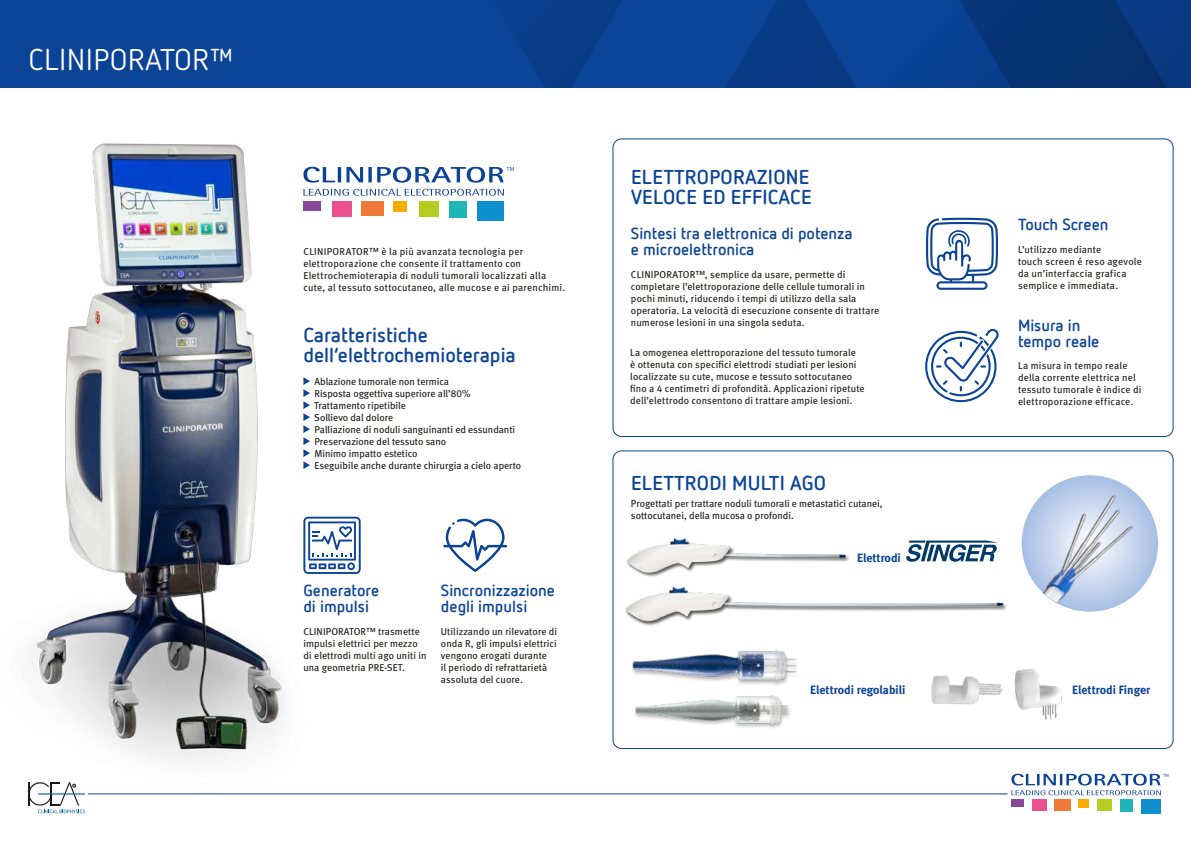
<style>
.page{position:relative;width:1191px;height:842px;background:#fff}
.page>*{position:absolute;margin:0;border:0;box-sizing:border-box;transform-origin:0 0}
.t1{font:30px "Netto Pro";letter-spacing:.01em;color:#fff}
.t2{font:700 20px/20px "Netto Web W03";color:#0b4396}
.t3{font:700 16px/16px "Netto Web W03";color:#0b4396}
.t4{font:12px "Meta Bold LF";color:#0b4396}
.t5{font:10px/12px "Meta Book LF";letter-spacing:.01em;color:#1a1a18}
</style>
<div class="page">
<div style="left:1011px;top:799px;width:13px;height:8px;background:#874997"></div>
<div style="left:1032px;top:799px;width:15px;height:12px;background:#ea508f"></div>
<div style="left:1054px;top:799px;width:16px;height:11px;background:#ef7937"></div>
<div style="left:1078px;top:799px;width:10px;height:8px;background:#f8ac00"></div>
<div style="left:1097px;top:799px;width:15px;height:12px;background:#b5cc21"></div>
<div style="left:1120px;top:799px;width:13px;height:13px;background:#1eb5b6"></div>
<div style="left:1141px;top:799px;width:20px;height:15px;background:#0e90ce"></div>
<svg style="left:1011px;top:774px;width:157px;height:21px"></svg>
<hr style="left:88px;top:794px;width:919px;height:1px;background:#0b4396">
<svg style="left:28px;top:794px;width:57px;height:19px"></svg>
<div style="left:612px;top:138px;width:561px;height:299px;border:1px solid #0b4396;border-radius:9px"></div>
<div style="left:0;top:0;width:1191px;height:88px;background:#0b4396"></div>
<img style="left:527px;top:0;width:664px;height:88px">
<div style="left:303px;top:201px;width:18px;height:10px;background:#874997"></div>
<div style="left:332px;top:201px;width:20px;height:16px;background:#ea508f"></div>
<div style="left:361px;top:201px;width:22px;height:15px;background:#ef7937"></div>
<div style="left:393px;top:201px;width:14px;height:11px;background:#f8ac00"></div>
<div style="left:419px;top:201px;width:20px;height:16px;background:#b5cc21"></div>
<div style="left:449px;top:201px;width:18px;height:17px;background:#1eb5b6"></div>
<div style="left:478px;top:201px;width:26px;height:20px;background:#0e90ce"></div>
<svg style="left:320px;top:189px;width:184px;height:7px"></svg>
<svg style="left:322px;top:167px;width:192px;height:16px"></svg>
<svg style="left:443px;top:519px;width:64px;height:53px"></svg>
<svg style="left:320px;top:517px;width:41px;height:57px"></svg>
<img style="left:28px;top:143px;width:292px;height:651px">
<svg style="left:926px;top:218px;width:72px;height:72px"></svg>
<svg style="left:925px;top:328px;width:75px;height:74px"></svg>
<div style="left:631px;top:650px;width:169px;height:37px;background:#1a1a18;opacity:.3"></div>
<img style="left:631px;top:649px;width:169px;height:34px">
<img style="left:635px;top:695px;width:155px;height:33px">
<img style="left:612px;top:533px;width:351px;height:40px">
<img style="left:612px;top:573px;width:395px;height:69px">
<img style="left:1017px;top:669px;width:45px;height:51px">
<img style="left:931px;top:671px;width:86px;height:34px">
<img style="left:1021px;top:475px;width:137px;height:137px;border-radius:68px">
<svg style="left:303px;top:377px;width:7px;height:92px"></svg>
<svg style="left:906px;top:541px;width:92px;height:21px"></svg>
<h1 class="t1" style="left:28px;top:40px;width:207px">CLINIPORATOR™</h1>
<p class="t5" style="left:303px;top:246px;width:263px">CLINIPORATOR™ è la più avanzata tecnologia per elettroporazione che consente il trattamento con Elettrochemioterapia di noduli tumorali localizzati alla cute, al tessuto sottocutaneo, alle mucose e ai parenchimi.</p>
<h2 class="t2" style="left:303px;top:325px;width:214px">Caratteristiche dell’elettrochemioterapia</h2>
<p class="t5" style="left:314px;top:375px;width:208px">Ablazione tumorale non termica<br>Risposta oggettiva superiore all’80% Trattamento ripetibile<br>Sollievo dal dolore<br>Palliazione di noduli sanguinanti ed essundanti Preservazione del tessuto sano<br>Minimo impatto estetico<br>Eseguibile anche durante chirurgia a cielo aperto</p>
<h3 class="t3" style="left:303px;top:582px;width:77px">Generatore di impulsi</h3>
<p class="t5" style="left:303px;top:625px;width:125px">CLINIPORATOR™ trasmette impulsi elettrici per mezzo di elettrodi multi ago uniti in una geometria PRE-SET.</p>
<h3 class="t3" style="left:441px;top:582px;width:116px">Sincronizzazione degli impulsi</h3>
<p class="t5" style="left:441px;top:625px;width:118px">Utilizzando un rilevatore di onda R, gli impulsi elettrici vengono erogati durante<br>il periodo di refrattarietà assoluta del cuore.</p>
<h2 class="t2" style="left:631px;top:166px;width:182px">ELETTROPORAZIONE<br>VELOCE ED EFFICACE</h2>
<h3 class="t3" style="left:631px;top:225px;width:223px">Sintesi tra elettronica di potenza e microelettronica</h3>
<p class="t5" style="left:631px;top:268px;width:250px">CLINIPORATOR™, semplice da usare, permette di completare l’elettroporazione delle cellule tumorali in pochi minuti, riducendo i tempi di utilizzo della sala operatoria. La velocità di esecuzione consente di trattare numerose lesioni in una singola seduta.</p>
<p class="t5" style="left:630px;top:346px;width:236px">La omogenea elettroporazione del tessuto tumorale<br>è ottenuta con specifici elettrodi studiati per lesioni localizzate su cute, mucose e tessuto sottocutaneo fino a 4 centimetri di profondità. Applicazioni ripetute dell’elettrodo consentono di trattare ampie lesioni.</p>
<h2 class="t2" style="left:631px;top:472px;width:197px">ELETTRODI MULTI AGO</h2>
<p class="t5" style="left:631px;top:497px;width:253px">Progettati per trattare noduli tumorali e metastatici cutanei, sottocutanei, della mucosa o profondi.</p>
<p class="t4" style="left:857px;top:550px;width:45px">Elettrodi</p>
<h3 class="t3" style="left:1018px;top:216px;width:92px">Touch Screen</h3>
<p class="t5" style="left:1018px;top:243px;width:125px">L’utilizzo mediante<br>touch screen é reso agevole da un’interfaccia grafica semplice e immediata.</p>
<h3 class="t3" style="left:1018px;top:316px;width:83px">Misura in tempo reale</h3>
<p class="t5" style="left:1018px;top:360px;width:125px">La misura in tempo reale della corrente elettrica nel tessuto tumorale è indice di elettroporazione efficace.</p>
<p class="t4" style="left:810px;top:682px;width:97px">Elettrodi regolabili</p>
<p class="t4" style="left:1072px;top:682px;width:80px">Elettrodi Finger</p>
</div>
